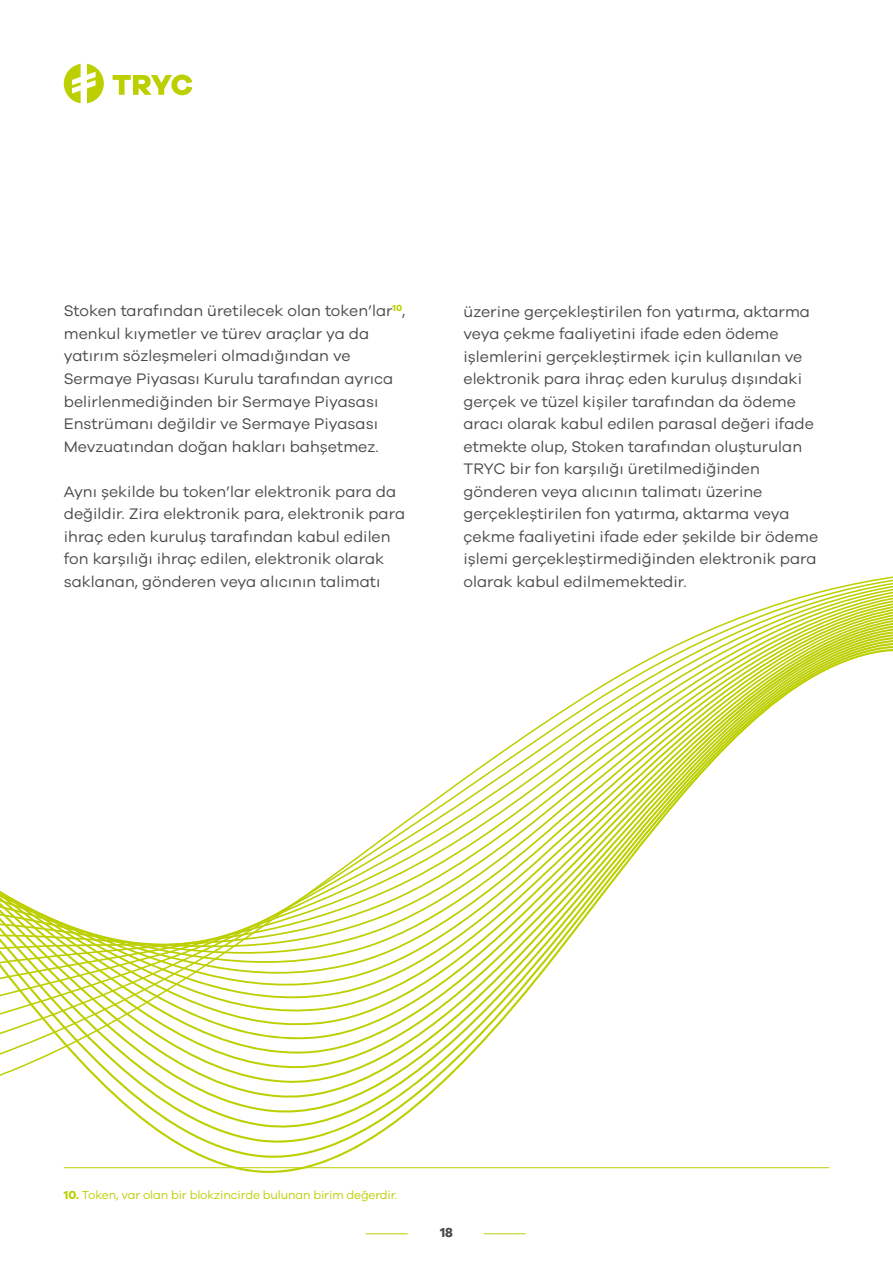
<style>
.page{position:relative;width:893px;height:1263px;background:#fff}
.page>*{position:absolute;margin:0;border:0;box-sizing:border-box;transform-origin:0 0}
.t1{font:15.75px/22.5px "Galano Grotesque";color:#474b49}
.t2{font:700 13.5px "Galano Grotesque";color:#474b49}
.t3{font:12px "Galano Grotesque";letter-spacing:-.01em;color:#bccf00}
.s1{font-weight:700}
</style>
<div class="page">
<hr style="left:366px;top:1233px;width:42px;height:1px;background:#bccf00">
<hr style="left:484px;top:1233px;width:42px;height:1px;background:#bccf00">
<svg style="left:64px;top:64px;width:40px;height:39px"></svg>
<svg style="left:113px;top:75px;width:79px;height:20px"></svg>
<svg style="left:0;top:576px;width:893px;height:565px"></svg>
<p class="t1" style="left:64px;top:299px;width:343px">Stoken tarafından üretilecek olan token’lar<sup>10</sup>, menkul kıymetler ve türev araçlar ya da yatırım sözleşmeleri olmadığından ve Sermaye Piyasası Kurulu tarafından ayrıca belirlenmediğinden bir Sermaye Piyasası Enstrümanı değildir ve Sermaye Piyasası Mevzuatından doğan hakları bahşetmez.</p>
<p class="t1" style="left:64px;top:479px;width:343px">Aynı şekilde bu token’lar elektronik para da değildir. Zira elektronik para, elektronik para ihraç eden kuruluş tarafından kabul edilen fon karşılığı ihraç edilen, elektronik olarak saklanan, gönderen veya alıcının talimatı</p>
<p class="t1" style="left:463px;top:299px;width:356px">üzerine gerçekleştirilen fon yatırma, aktarma veya çekme faaliyetini ifade eden ödeme işlemlerini gerçekleştirmek için kullanılan ve elektronik para ihraç eden kuruluş dışındaki gerçek ve tüzel kişiler tarafından da ödeme aracı olarak kabul edilen parasal değeri ifade etmekte olup, Stoken tarafından oluşturulan TRYC bir fon karşılığı üretilmediğinden gönderen veya alıcının talimatı üzerine gerçekleştirilen fon yatırma, aktarma veya çekme faaliyetini ifade eder şekilde bir ödeme işlemi gerçekleştirmediğinden elektronik para olarak kabul edilmemektedir.</p>
<p class="t3" style="left:64px;top:1188px;width:335px"><span class="s1">10.</span> Token, var olan bir blokzincirde bulunan birim değerdir.</p>
<p class="t2" style="left:440px;top:1224px;width:14px">18</p>
</div>
